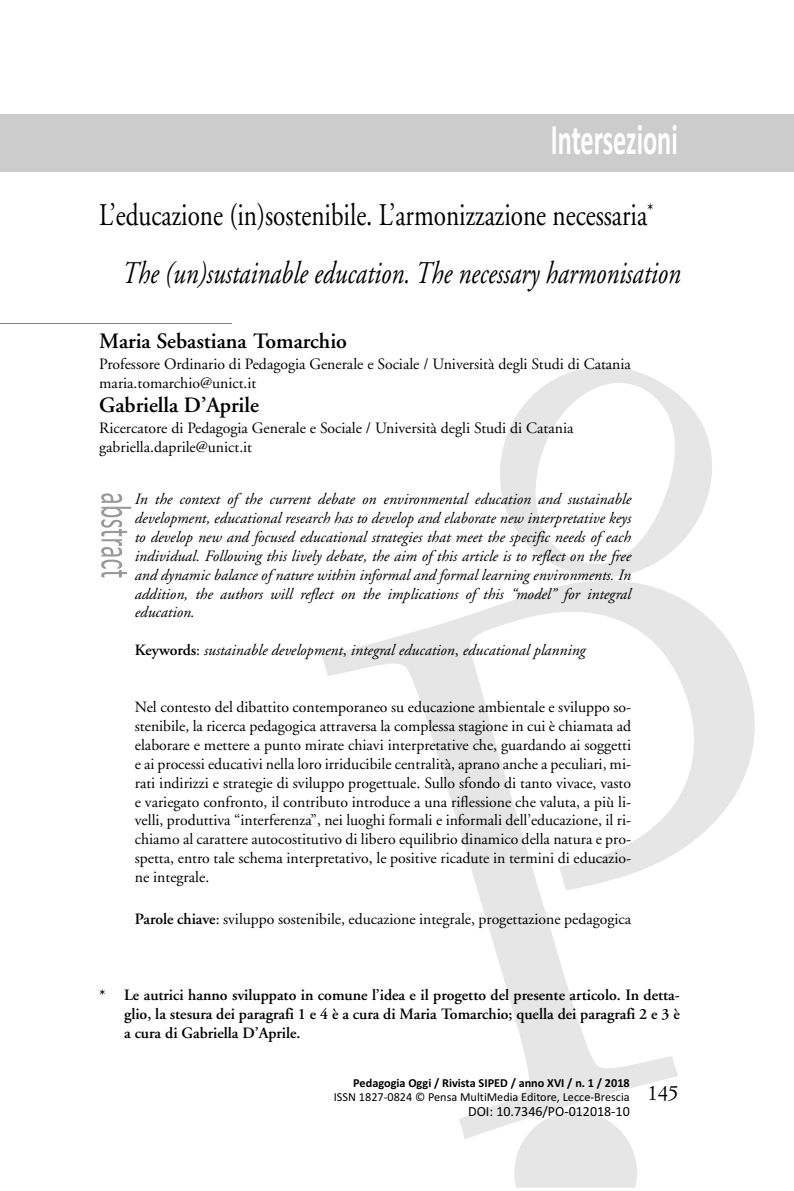
<style>
.page{position:relative;width:794px;height:1191px;background:#fff}
.page>*{position:absolute;margin:0;border:0;box-sizing:border-box;transform-origin:0 0}
.t1{font:700 43.75px "Calibri";color:#fff;scale:.6 1}
.t2{font:31.5px "Adobe Garamond";color:#000;scale:.8 1}
.t3{font:italic 31.5px "Adobe Garamond";color:#000;scale:.8 1}
.t4{font:600 21.88px "Adobe Garamond";color:#000}
.t5{font:21px "Simoncini Garamond";color:#000}
.t6{font:15.75px/18.9px "Adobe Garamond";color:#000}
.t7{font:italic 15.75px/18.9px "Adobe Garamond";color:#000;text-align:justify}
.t8{font:600 15.75px/18.9px "Adobe Garamond";color:#000;text-align:justify}
.t9{font:14px "Calibri";color:#000}
.t10{font:12.25px "Calibri";color:#000}
.t11{font:700 12.25px "Calibri";color:#000}
.s1{font-weight:600;font-style:normal}
.s2{font-style:normal}
.s3{font-weight:600}
</style>
<div class="page">
<hr style="left:0;top:323px;width:232px;height:1px;background:#7f7f7f">
<svg style="left:101px;top:493px;width:30px;height:34px"></svg>
<div style="left:514px;top:1139px;width:123px;height:48px;background:#e6e6e6"></div>
<svg style="left:322px;top:596px;width:433px;height:543px"></svg>
<svg style="left:500px;top:366px;width:212px;height:230px"></svg>
<div style="left:0;top:114px;width:794px;height:57px;background:#ccc"></div>
<h1 class="t1" style="left:551px;top:113px;width:213px">Intersezioni</h1>
<h2 class="t2" style="left:99px;top:202px;width:694px">L’educazione (in)sostenibile. L’armonizzazione necessaria<sup>*</sup></h2>
<h2 class="t3" style="left:122px;top:260px;width:699px">The (un)sustainable education. The necessary harmonisation</h2>
<h3 class="t4" style="left:99px;top:332px;width:249px">Maria Sebastiana Tomarchio</h3>
<p class="t6" style="left:99px;top:356px;width:533px">Professore Ordinario di Pedagogia Generale e Sociale / Università degli Studi di Catania maria.tomarchio@unict.it</p>
<h3 class="t4" style="left:99px;top:396px;width:161px">Gabriella D’Aprile</h3>
<p class="t6" style="left:99px;top:420px;width:476px">Ricercatore di Pedagogia Generale e Sociale / Università degli Studi di Catania gabriella.daprile@unict.it</p>
<p class="t7" style="left:135px;top:491px;width:498px">In the context of the current debate on environmental education and sustainable development, educational research has to develop and elaborate new interpretative keys to develop new and focused educational strategies that meet the specific needs of each individual. Following this lively debate, the aim of this article is to reflect on the free and dynamic balance of nature within informal and formal learning environments. In addition, the authors will reflect on the implications of this “model” for integral education.</p>
<p class="t7" style="left:135px;top:642px;width:452px"><span class="s1">Keywords</span><span class="s2">:</span> sustainable development<span class="s2">,</span> integral education<span class="s2">,</span> educational planning</p>
<p class="t6" style="left:135px;top:699px;width:498px;text-align:justify">Nel contesto del dibattito contemporaneo su educazione ambientale e sviluppo so&shy;stenibile, la ricerca pedagogica attraversa la complessa stagione in cui è chiamata ad elaborare e mettere a punto mirate chiavi interpretative che, guardando ai soggetti e ai processi educativi nella loro irriducibile centralità, aprano anche a peculiari, mi&shy;rati indirizzi e strategie di sviluppo progettuale. Sullo sfondo di tanto vivace, vasto e variegato confronto, il contributo introduce a una riflessione che valuta, a più li&shy;velli, produttiva “interferenza”, nei luoghi formali e informali dell’educazione, il ri&shy;chiamo al carattere autocostitutivo di libero equilibrio dinamico della natura e pro&shy;spetta, entro tale schema interpretativo, le positive ricadute in termini di educazio&shy;ne integrale.</p>
<p class="t6" style="left:135px;top:911px;width:498px"><span class="s3">Parole chiave</span>: sviluppo sostenibile, educazione integrale, progettazione pedagogica</p>
<p class="t8" style="left:124px;top:986px;width:557px;text-indent:-25px">* Le autrici hanno sviluppato in comune l’idea e il progetto del presente articolo. In detta&shy;glio, la stesura dei paragrafi 1 e 4 è a cura di Maria Tomarchio; quella dei paragrafi 2 e 3 è a cura di Gabriella D’Aprile.</p>
<p class="t11" style="left:353px;top:1075px;width:278px">Pedagogia Oggi / Rivista SIPED / anno XVI / n. 1 / 2018</p>
<p class="t10" style="left:334px;top:1089px;width:297px">ISSN 1827-0824 © Pensa MultiMedia Editore, Lecce-Brescia</p>
<p class="t9" style="left:468px;top:1103px;width:163px">DOI: 10.7346/PO-012018-10</p>
<h3 class="t5" style="left:647px;top:1084px;width:33px">145</h3>
</div>
